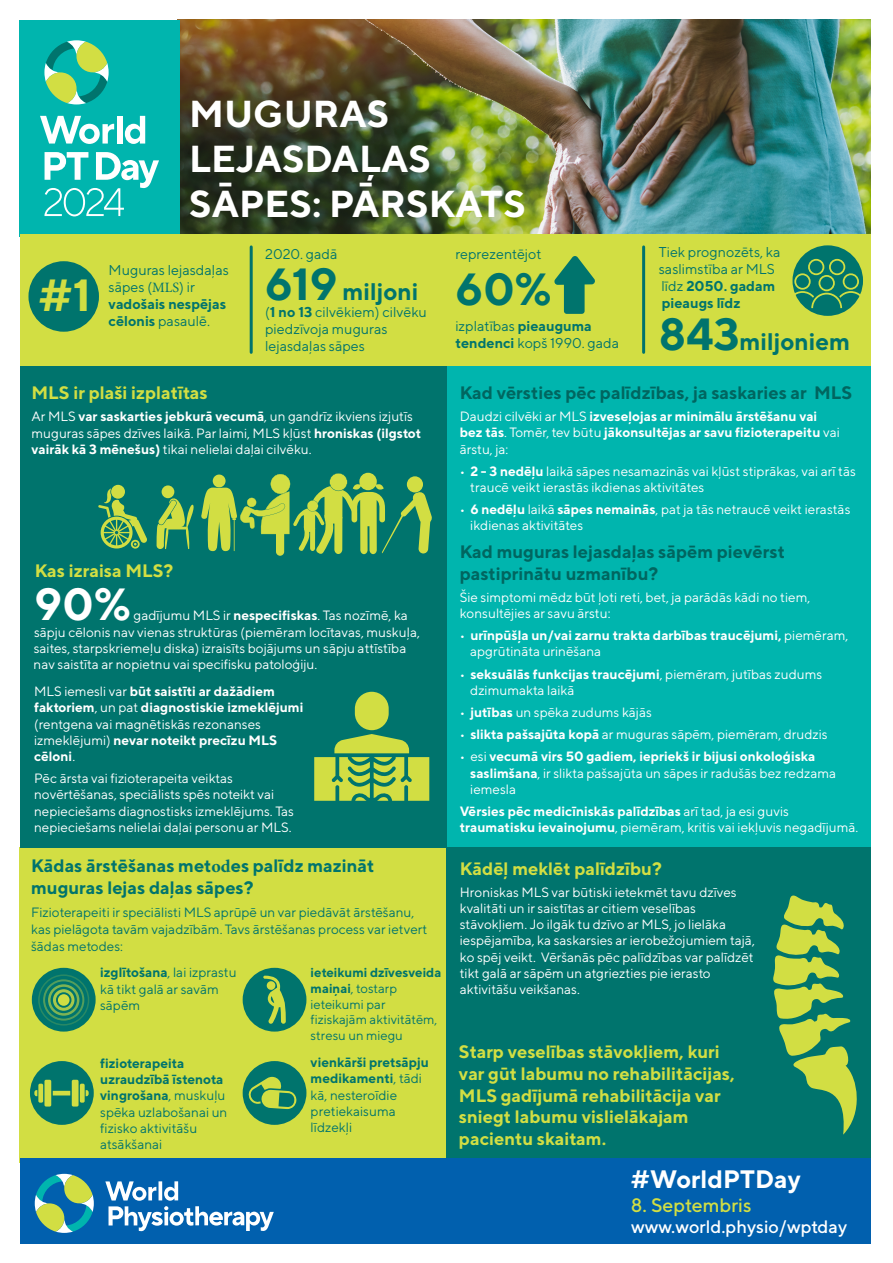
<style>
.page{position:relative;width:893px;height:1263px;background:#fff}
.page>*{position:absolute;margin:0;border:0;box-sizing:border-box;transform-origin:0 0}
.t1{font:700 45px "TT Norms";color:#fff}
.t2{font:700 45px "TT Norms";color:#00746d}
.t3{font:700 45px "TT Norms";color:#d2de43}
.t4{font:700 37.5px/45px "TT Norms";color:#fff}
.t5{font:700 25.2px "TT Norms";color:#fff}
.t6{font:700 24px "TT Norms";color:#00746d}
.t7{font:500 19.5px "TT Norms";color:#d2de43}
.t8{font:700 18px/21.6px "TT Norms";color:#d2de43}
.t9{font:700 18px/21.6px "TT Norms";color:#006660}
.t10{font:700 18px/21.6px "TT Norms";color:#00746d}
.t11{font:500 18px "TT Norms";color:#fff}
.t12{font:14.25px/17.1px "TT Norms";color:#00746d}
.t13{font:13.5px/16.2px "TT Norms";color:#fff}
.t14{font:700 13.5px/16.2px "TT Norms";color:#fff}
.t15{font:13.5px/16.2px "TT Norms";color:#00746d}
.t16{font:13.05px/15.6px "TT Norms";color:#00746d}
.s1{font-family:"Minion Pro"}
.s2{font-weight:700}
.s3{font-size:45px}
.s4{font-weight:400}
</style>
<div class="page">
<img style="left:180px;top:20px;width:690px;height:214px">
<div style="left:20px;top:848px;width:426px;height:315px;background:#d2de43"></div>
<div style="left:20px;top:20px;width:160px;height:216px;background:#00b5ae"></div>
<svg style="left:44px;top:40px;width:65px;height:64px"></svg>
<svg style="left:40px;top:116px;width:74px;height:28px"></svg>
<div style="left:117px;top:116px;width:6px;height:28px;background:#fff"></div>
<svg style="left:125px;top:116px;width:20px;height:28px"></svg>
<svg style="left:44px;top:152px;width:115px;height:64px"></svg>
<div style="left:446px;top:351px;width:424px;height:497px;background:#00b5ae"></div>
<div style="left:20px;top:351px;width:426px;height:497px;background:#00746d"></div>
<div style="left:446px;top:848px;width:424px;height:315px;background:#00746d"></div>
<svg style="left:314px;top:692px;width:115px;height:109px"></svg>
<div style="left:30px;top:1061px;width:64px;height:64px;background:#00746d;border-radius:50%"></div>
<svg style="left:34px;top:1080px;width:55px;height:26px"></svg>
<div style="left:243px;top:968px;width:63px;height:63px;background:#00746d;border-radius:50%"></div>
<svg style="left:263px;top:976px;width:23px;height:48px"></svg>
<div style="left:243px;top:1061px;width:63px;height:64px;background:#00746d;border-radius:50%"></div>
<svg style="left:247px;top:1075px;width:50px;height:36px"></svg>
<div style="left:32px;top:968px;width:64px;height:63px;background:#00746d;border-radius:50%"></div>
<svg style="left:38px;top:974px;width:51px;height:51px"></svg>
<svg style="left:773px;top:895px;width:84px;height:240px"></svg>
<svg style="left:201px;top:473px;width:231px;height:81px"></svg>
<div style="left:162px;top:485px;width:12px;height:13px;background:#d2de43;border-radius:50%"></div>
<svg style="left:156px;top:496px;width:38px;height:53px"></svg>
<div style="left:111px;top:485px;width:14px;height:14px;background:#d2de43;border-radius:50%"></div>
<svg style="left:98px;top:488px;width:49px;height:61px"></svg>
<div style="left:20px;top:1158px;width:850px;height:86px;background:#0160ae"></div>
<svg style="left:105px;top:1181px;width:169px;height:50px"></svg>
<svg style="left:35px;top:1174px;width:59px;height:59px"></svg>
<div style="left:20px;top:234px;width:850px;height:132px;background:#d2de43"></div>
<div style="left:28px;top:261px;width:71px;height:71px;background:#00746d;border-radius:50%"></div>
<svg style="left:554px;top:256px;width:41px;height:58px"></svg>
<hr style="left:250px;top:247px;width:3px;height:105px;background:#00746d">
<hr style="left:642px;top:247px;width:3px;height:105px;background:#00746d">
<div style="left:792px;top:245px;width:71px;height:71px;background:#00746d;border-radius:50%"></div>
<svg style="left:792px;top:259px;width:71px;height:49px"></svg>
<h1 class="t3" style="left:38px;top:267px;width:54px">#1</h1>
<h2 class="t4" style="left:189px;top:90px;width:338px">MUGURAS<br>LEJASDAĻAS<br>SĀPES: PĀRSKATS</h2>
<p class="t12" style="left:109px;top:261px;width:122px">Muguras lejasdaļas sāpes (<span class="s1">MLS</span>) ir <span class="s2">vadošais nespējas cēlonis</span> pasaulē.</p>
<p class="t12" style="left:265px;top:245px;width:74px">2020. gadā</p>
<h3 class="t6" style="left:265px;top:276px;width:155px"><span class="s3">619</span> miljoni</h3>
<p class="t12" style="left:265px;top:303px;width:163px">(<span class="s2">1 no 13</span> cilvēkiem) cilvēku piedzīvoja muguras lejasdaļas sāpes</p>
<p class="t12" style="left:455px;top:245px;width:88px">reprezentējot</p>
<h1 class="t2" style="left:455px;top:260px;width:98px">60%</h1>
<p class="t12" style="left:455px;top:317px;width:165px">izplatības <span class="s2">pieauguma tendenci</span> kopš 1990. gada</p>
<p class="t12" style="left:659px;top:243px;width:123px">Tiek prognozēts, ka saslimstība ar MLS līdz <span class="s2">2050. gadam pieaugs līdz</span></p>
<h3 class="t6" style="left:659px;top:326px;width:193px"><span class="s3">843</span>miljoniem</h3>
<h3 class="t8" style="left:32px;top:382px;width:178px">MLS ir plaši izplatītas</h3>
<p class="t13" style="left:32px;top:408px;width:391px">Ar MLS <span class="s2">var saskarties jebkurā vecumā</span>, un gandrīz ikviens izjutīs muguras sāpes dzīves laikā. Par laimi, MLS kļūst <span class="s2">hroniskas (ilgstot vairāk kā 3 mēnešus)</span> tikai nelielai daļai cilvēku.</p>
<h3 class="t8" style="left:35px;top:559px;width:140px">Kas izraisa MLS?</h3>
<h1 class="t1" style="left:35px;top:576px;width:98px">90%</h1>
<p class="t13" style="left:34px;top:607px;width:388px;text-indent:100px">gadījumu MLS ir <span class="s2">nespecifiskas</span>. Tas nozīmē, ka sāpju cēlonis nav vienas struktūras (piemēram locītavas, muskuļa, saites, starpskriemeļu diska) izraisīts bojājums un sāpju attīstība nav saistīta ar nopietnu vai specifisku patoloģiju.</p>
<p class="t14" style="left:34px;top:683px;width:271px"><span class="s4">MLS iemesli var</span> būt saistīti ar dažādiem faktoriem<span class="s4">, un pat</span> diagnostiskie izmeklējumi <span class="s4">(rentgena vai magnētiskās rezonanses izmeklējumi)</span> nevar noteikt precīzu MLS cēloni<span class="s4">.</span></p>
<p class="t13" style="left:34px;top:770px;width:261px">Pēc ārsta vai fizioterapeita veiktas novērtēšanas, speciālists spēs noteikt vai nepieciešams diagnostisks izmeklējums. Tas nepieciešams nelielai daļai personu ar MLS.</p>
<h3 class="t10" style="left:31px;top:855px;width:345px">Kādas ārstēšanas met<span class="s1">od</span>es palīdz mazināt muguras lejas daļas sāpes?</h3>
<p class="t15" style="left:31px;top:903px;width:398px;line-height:17.1px">Fizioterapeiti ir speciālisti MLS aprūpē un var piedāvāt ārstēšanu, kas pielāgota tavām vajadzībām. Tavs ārstēšanas process var ietvert šādas metodes:</p>
<p class="t15" style="left:100px;top:964px;width:138px"><span class="s2">izglītošana</span>, lai izprastu kā tikt galā ar savām sāpēm</p>
<p class="t16" style="left:311px;top:964px;width:132px"><span class="s2">ieteikumi dzīvesveida maiņai</span>, tostarp ieteikumi par fiziskajām aktivitātēm, stresu un miegu</p>
<p class="t15" style="left:100px;top:1055px;width:129px"><span class="s2">fizioterapeita uzraudzībā īstenota vingrošana</span>, muskuļu spēka uzlabošanai un fizisko aktivitāšu atsākšanai</p>
<p class="t15" style="left:311px;top:1054px;width:120px"><span class="s2">vienkārši pretsāpju medikamenti</span>, tādi kā, nesteroīdie pretiekaisuma līdzekļi</p>
<h3 class="t9" style="left:460px;top:381px;width:394px">Kad vērsties pēc palīdzības, ja saskaries ar MLS</h3>
<p class="t14" style="left:460px;top:408px;width:382px"><span class="s4">Daudzi cilvēki ar MLS</span> izveseļojas ar minimālu ārstēšanu vai bez tās<span class="s4">. Tomēr, tev būtu</span> jākonsultējas ar savu fizioterapeitu <span class="s4">vai ārstu, ja:</span></p>
<p class="t13" style="left:470px;top:463px;width:387px;text-indent:-10px">• <span class="s2">2 - 3 nedēļu</span> laikā sāpes nesamazinās vai kļūst stiprākas, vai arī tās traucē veikt ierastās ikdienas aktivitātes</p>
<p class="t13" style="left:470px;top:501px;width:382px;text-indent:-10px">• <span class="s2">6 nedēļu</span> laikā <span class="s2">sāpes nemainās</span>, pat ja tās netraucē veikt ierastās ikdienas aktivitātes</p>
<h3 class="t9" style="left:460px;top:540px;width:327px">Kad muguras lejasdaļas sāpēm pievērst pastiprinātu uzmanību?</h3>
<p class="t13" style="left:460px;top:589px;width:352px">Šie simptomi mēdz būt ļoti reti, bet, ja parādās kādi no tiem, konsultējies ar savu ārstu:</p>
<p class="t14" style="left:470px;top:627px;width:380px;text-indent:-11px"><span class="s4">•</span> urīnpūšļa un/vai zarnu trakta darbības traucējumi, <span class="s4">piemēram, apgrūtināta urinēšana</span></p>
<p class="t13" style="left:470px;top:665px;width:353px;text-indent:-10px">• <span class="s2">seksuālās funkcijas traucējumi</span>, piemēram, jutības zudums dzimumakta laikā</p>
<p class="t13" style="left:460px;top:704px;width:194px">• <span class="s2">jutības</span> un spēka zudums kājās</p>
<p class="t13" style="left:460px;top:726px;width:369px">• <span class="s2">slikta pašsajūta kopā</span> ar muguras sāpēm, piemēram, drudzis</p>
<p class="t14" style="left:470px;top:748px;width:368px;text-indent:-10px"><span class="s4">• esi</span> vecumā virs 50 gadiem, iepriekš ir bijusi onkoloģiska saslimšana<span class="s4">, ir slikta pašsajūta un sāpes ir radušās bez redzama iemesla</span></p>
<p class="t13" style="left:460px;top:803px;width:400px"><span class="s2">Vērsies pēc medicīniskās palīdzības</span> arī tad, ja esi guvis <span class="s2">traumatisku ievainojumu</span>, piemēram, kritis vai iekļuvis negadījumā.</p>
<h3 class="t8" style="left:460px;top:857px;width:204px">Kādēļ meklēt palīdzību?</h3>
<p class="t13" style="left:460px;top:884px;width:297px">Hroniskas MLS var būtiski ietekmēt tavu dzīves kvalitāti un ir saistītas ar citiem veselības stāvokļiem. Jo ilgāk tu dzīvo ar MLS, jo lielāka iespējamība, ka saskarsies ar ierobežojumiem tajā, ko spēj veikt. Vēršanās pēc palīdzības var palīdzēt tikt galā ar sāpēm un atgriezties pie ierasto aktivitāšu veikšanas.</p>
<h3 class="t8" style="left:459px;top:1041px;width:277px">Starp veselības stāvokļiem, kuri var gūt labumu no rehabilitācijas,<br>MLS gadījumā rehabilitācija var sniegt labumu vislielākajam pacientu skaitam.</h3>
<h3 class="t5" style="left:631px;top:1163px;width:171px">#WorldPTDay</h3>
<h3 class="t7" style="left:631px;top:1193px;width:122px">8. Septembris</h3>
<h3 class="t11" style="left:631px;top:1215px;width:217px">www.world.physio/wptday</h3>
</div>
